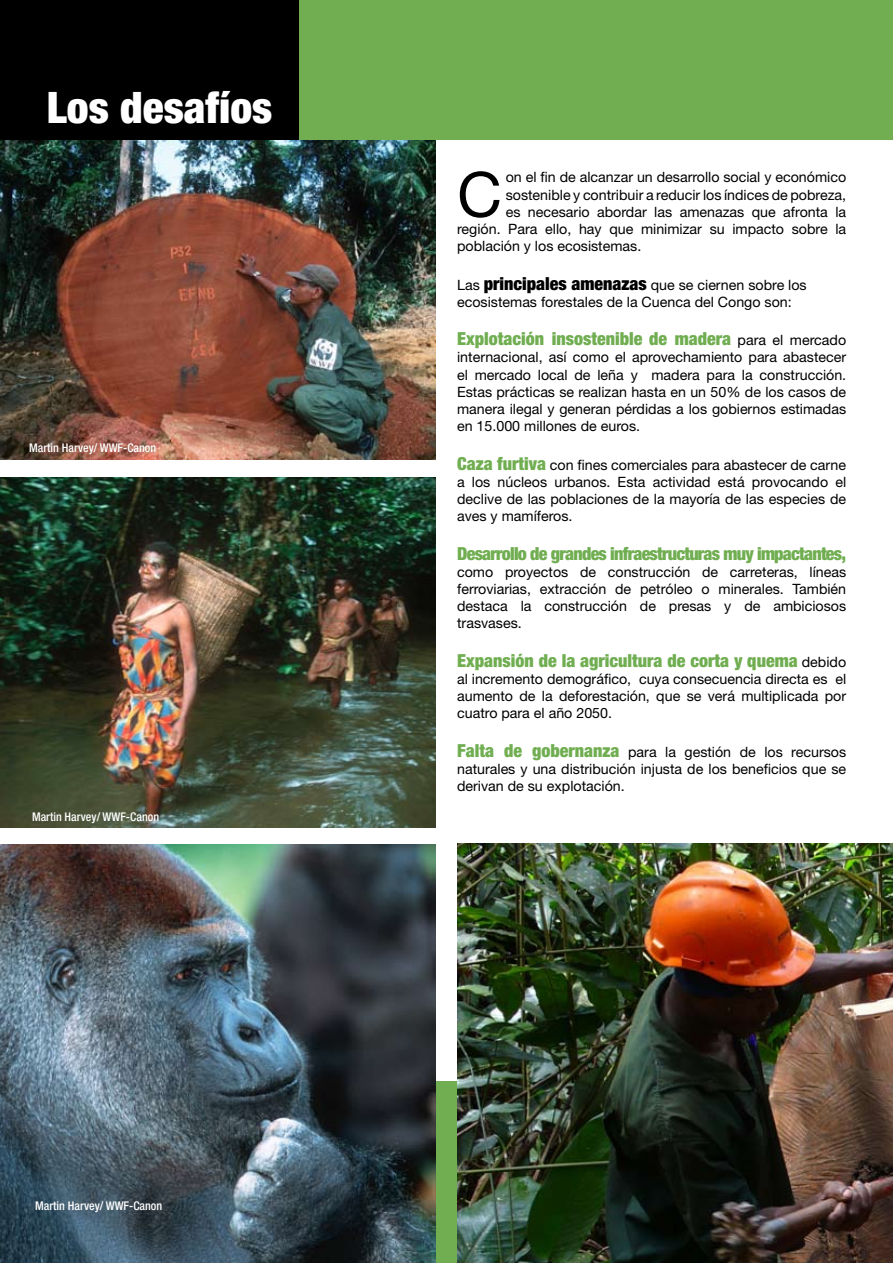
<style>
.page{position:relative;width:893px;height:1263px;background:#fff}
.page>*{position:absolute;margin:0;border:0;box-sizing:border-box;transform-origin:0 0}
.t1{font:62.1px "Helvetica Neue";color:#000}
.t2{font:900 condensed 43.5px "Helvetica Neue";color:#fff}
.t3{font:900 condensed 18px "Helvetica Neue";color:#70ae51}
.t4{font:900 condensed 18px "Helvetica Neue";letter-spacing:-.04em;color:#70ae51}
.t5{font:14.25px/17.1px "Helvetica Neue";color:#000;text-align:justify}
.t6{font:500 condensed 12px "Helvetica Neue";color:#fff}
.s1{font-weight:900;font-stretch:condensed;font-size:18px}
.s2{font-weight:400;font-stretch:normal;font-size:14.25px;color:#000}
.s3{font-weight:900;font-stretch:condensed;font-size:18px;color:#70ae51}
</style>
<div class="page">
<div style="left:0;top:1081px;width:893px;height:182px;background:#70ae51"></div>
<img style="left:0;top:139px;width:436px;height:320px">
<img style="left:0;top:478px;width:436px;height:350px">
<img style="left:0;top:844px;width:436px;height:419px">
<img style="left:457px;top:843px;width:436px;height:420px">
<div style="left:0;top:0;width:893px;height:139px;background:#000"></div>
<div style="left:299px;top:0;width:594px;height:139px;background:#70ae51"></div>
<p class="t2" style="left:47px;top:81px;width:227px">Los desafíos</p>
<p class="t6" style="left:29px;top:440px;width:129px">Martin Harvey/ WWF-Canon</p>
<p class="t6" style="left:32px;top:810px;width:129px">Martin Harvey/ WWF-Canon</p>
<p class="t6" style="left:35px;top:1198px;width:129px">Martin Harvey/ WWF-Canon</p>
<p class="t1" style="left:457px;top:158px;width:46px">C</p>
<p class="t5" style="left:506px;top:169px;width:342px">on el fin de alcanzar un desarrollo social y económico</p>
<p class="t5" style="left:506px;top:186px;width:342px">sostenible y contribuir a reducir los índices de pobreza,</p>
<p class="t5" style="left:506px;top:203px;width:342px">es necesario abordar las amenazas que afronta la</p>
<p class="t5" style="left:457px;top:220px;width:391px">región. Para ello, hay que minimizar su impacto sobre la</p>
<p class="t5" style="left:457px;top:237px;width:186px">población y los ecosistemas.</p>
<p class="t5" style="left:457px;top:276px;width:351px">Las <span class="s1">principales amenazas</span> que se ciernen sobre los ecosistemas forestales de la Cuenca del Congo son:</p>
<p class="t3" style="left:457px;top:328px;width:391px">Explotación insostenible de madera <span class="s2">para el mercado</span></p>
<p class="t5" style="left:457px;top:349px;width:391px">internacional, así como el aprovechamiento para abastecer el mercado local de leña y madera para la construcción.<br>Estas prácticas se realizan hasta en un 50% de los casos de manera ilegal y generan pérdidas a los gobiernos estimadas en 15.000 millones de euros.</p>
<p class="t5" style="left:457px;top:456px;width:391px"><span class="s3">Caza furtiva</span> con fines comerciales para abastecer de carne a los núcleos urbanos. Esta actividad está provocando el declive de las poblaciones de la mayoría de las especies de aves y mamíferos.</p>
<p class="t4" style="left:457px;top:542px;width:391px">Desarrollo de grandes infraestructuras muy impactantes,</p>
<p class="t5" style="left:457px;top:563px;width:391px">como proyectos de construcción de carreteras, líneas ferroviarias, extracción de petróleo o minerales. También destaca la construcción de presas y de ambiciosos trasvases.</p>
<p class="t3" style="left:457px;top:649px;width:391px">Expansión de la agricultura de corta y quema <span class="s2">debido</span></p>
<p class="t5" style="left:457px;top:670px;width:391px">al incremento demográfico, cuya consecuencia directa es el aumento de la deforestación, que se verá multiplicada por cuatro para el año 2050.</p>
<p class="t5" style="left:457px;top:743px;width:391px"><span class="s3">Falta de gobernanza</span> para la gestión de los recursos naturales y una distribución injusta de los beneficios que se derivan de su explotación.</p>
</div>
